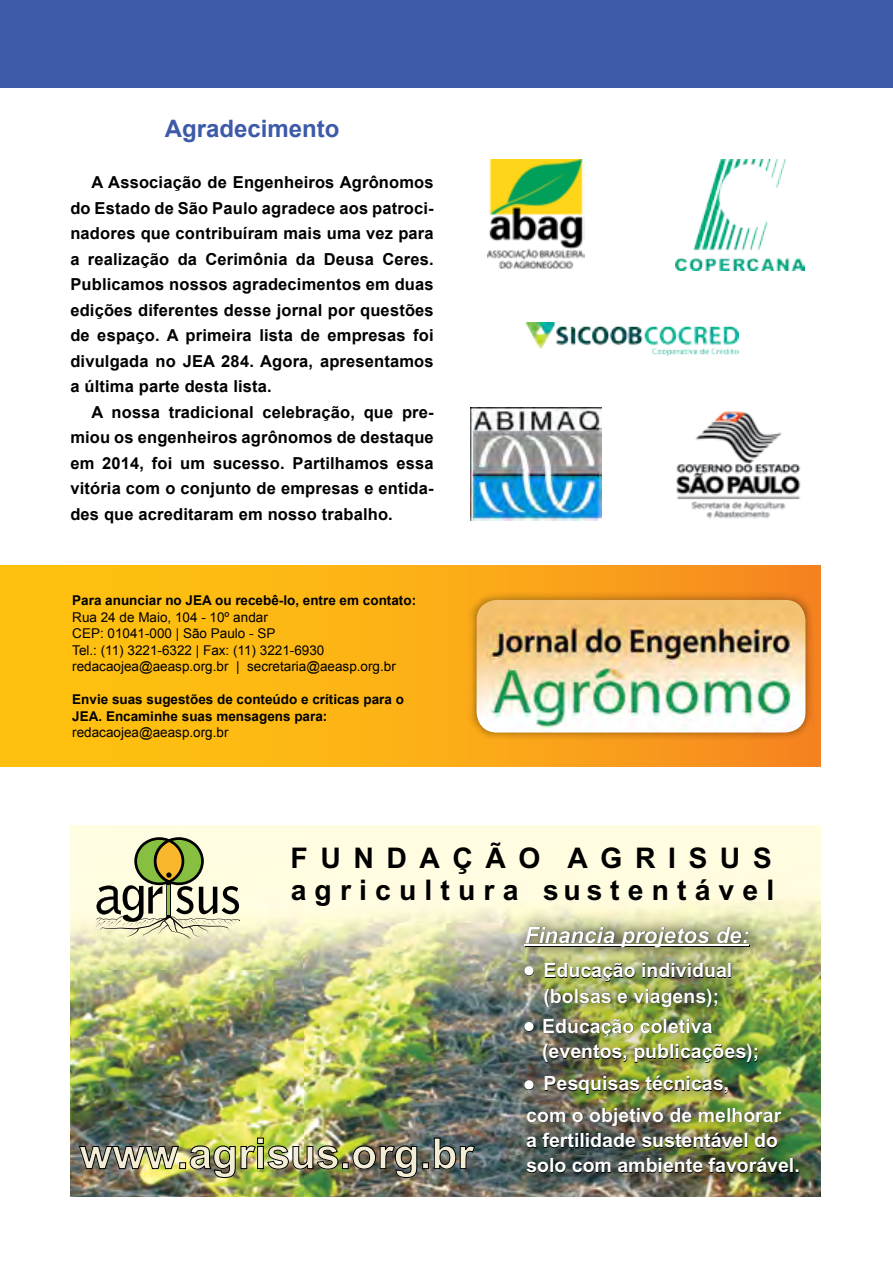
<style>
.page{position:relative;width:893px;height:1263px;background:#fff}
.page>*{position:absolute;margin:0;border:0;box-sizing:border-box;transform-origin:0 0}
.t1{font:700 42.6px "Arial";color:#f3edd7}
.t2{font:700 28.5px/31.8px "Arial";letter-spacing:.29em;color:#000}
.t3{font:700 24px "Arial";color:#3d5aa9}
.t4{font:italic 700 22.35px "Arial";color:#fff}
.t5{font:700 19.65px/25.5px "Arial";color:#fff}
.t6{font:700 16.5px/25.5px "Arial";letter-spacing:.01em;color:#000;text-align:justify}
.t7{font:13.5px/16.5px "Arial";color:#000}
.t8{font:700 13.5px/16.5px "Arial";color:#000}
</style>
<div class="page">
<div style="left:0;top:0;width:893px;height:87px;background:#3d5aa9"></div>
<div style="left:0;top:566px;width:821px;height:201px;background:linear-gradient(to right,#ffcb0d,#f68c20)"></div>
<div style="left:469px;top:592px;width:345px;height:148px;background:#000;opacity:.45"></div>
<img style="left:477px;top:600px;width:328px;height:132px">
<img style="left:487px;top:160px;width:98px;height:109px">
<img style="left:676px;top:159px;width:128px;height:111px">
<img style="left:526px;top:322px;width:212px;height:33px">
<img style="left:470px;top:407px;width:132px;height:113px">
<img style="left:676px;top:411px;width:125px;height:108px">
<img style="left:71px;top:825px;width:232px;height:371px">
<img style="left:303px;top:923px;width:204px;height:273px">
<svg style="left:96px;top:837px;width:144px;height:102px;background:#c3c49c"></svg>
<img style="left:79px;top:1146px;width:100px;height:23px">
<div style="left:180px;top:1162px;width:6px;height:7px;border:1px solid #000"></div>
<img style="left:190px;top:1138px;width:148px;height:40px">
<div style="left:342px;top:1162px;width:6px;height:7px;border:1px solid #000"></div>
<svg style="left:353px;top:1146px;width:64px;height:32px;background:#585447"></svg>
<div style="left:422px;top:1162px;width:7px;height:7px;border:1px solid #000"></div>
<svg style="left:434px;top:1138px;width:41px;height:31px"></svg>
<img style="left:507px;top:902px;width:314px;height:294px">
<hr style="left:525px;top:945px;width:224px;height:1px;background:#000">
<hr style="left:525px;top:944px;width:224px;height:1px;background:#fff">
<div style="left:524px;top:966px;width:10px;height:9px;background:#fff;border-radius:50%"></div>
<div style="left:524px;top:1022px;width:10px;height:9px;background:#fff;border-radius:50%"></div>
<div style="left:524px;top:1080px;width:10px;height:9px;background:#fff;border-radius:50%"></div>
<h3 class="t3" style="left:165px;top:113px;width:176px">Agradecimento</h3>
<p class="t6" style="left:70px;top:170px;width:365px;text-indent:21px">A Associação de Engenheiros Agrônomos do Estado de São Paulo agradece aos patroci&shy;nadores que contribuíram mais uma vez para a realização da Cerimônia da Deusa Ceres.<br>Publicamos nossos agradecimentos em duas edições diferentes desse jornal por questões de espaço. A primeira lista de empresas foi divulgada no JEA 284. Agora, apresentamos a última parte desta lista.</p>
<p class="t6" style="left:70px;top:400px;width:365px;text-indent:21px">A nossa tradicional celebração, que pre&shy;miou os engenheiros agrônomos de destaque em 2014, foi um sucesso. Partilhamos essa vitória com o conjunto de empresas e entida&shy;des que acreditaram em nosso trabalho.</p>
<p class="t8" style="left:72px;top:592px;width:345px">Para anunciar no JEA ou recebê-lo, entre em contato:</p>
<p class="t7" style="left:72px;top:609px;width:325px">Rua 24 de Maio, 104 - 10º andar<br>CEP: 01041-000 | São Paulo - SP<br>Tel.: (11) 3221-6322 | Fax: (11) 3221-6930 redacaojea@aeasp.org.br | secretaria@aeasp.org.br</p>
<p class="t8" style="left:72px;top:691px;width:333px">Envie suas sugestões de conteúdo e críticas para o<br>JEA. Encaminhe suas mensagens para:</p>
<p class="t7" style="left:72px;top:724px;width:158px">redacaojea@aeasp.org.br</p>
<h2 class="t2" style="left:291px;top:842px;width:485px">FUNDAÇÃO AGRISUS agricultura sustentável</h2>
<h3 class="t4" style="left:525px;top:921px;width:226px">Financia projetos de:</h3>
<h1 class="t1" style="left:79px;top:1128px;width:396px">www.agrisus.org.br</h1>
<p class="t5" style="left:543px;top:957px;width:190px">Educação individual (bolsas e viagens);</p>
<p class="t5" style="left:542px;top:1013px;width:219px">Educação coletiva (eventos, publicações);</p>
<p class="t5" style="left:526px;top:1067px;width:257px;line-height:31.3px;text-indent:17px">Pesquisas técnicas,<br>com o objetivo de melhorar</p>
<p class="t5" style="left:526px;top:1127px;width:275px">a fertilidade sustentável do solo com ambiente favorável.</p>
</div>
